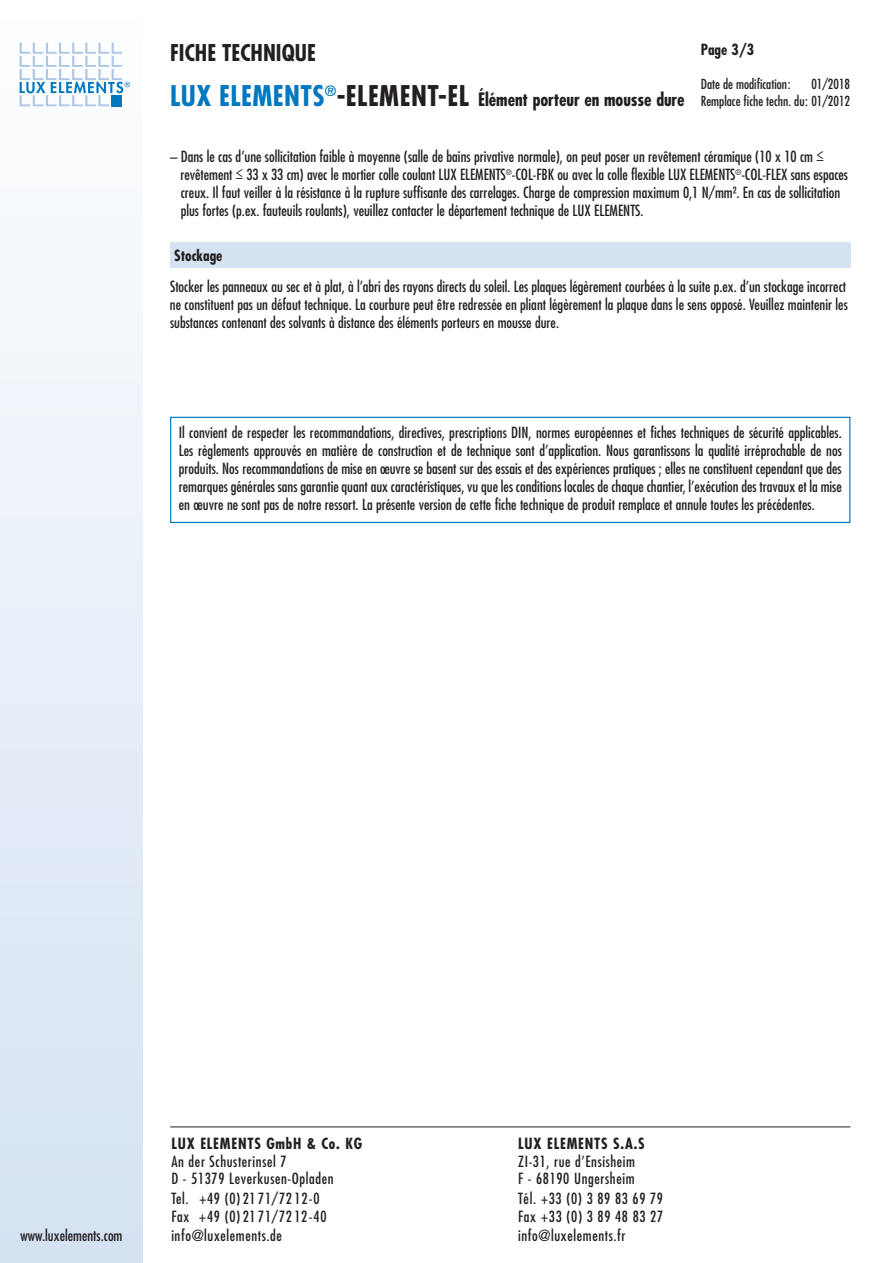
<style>
.page{position:relative;width:893px;height:1263px;background:#fff}
.page>*{position:absolute;margin:0;border:0;box-sizing:border-box;transform-origin:0 0}
.t1{font:700 condensed 22.5px "Futura";color:#231f20}
.t2{font:700 condensed 18px "Futura";letter-spacing:-.005em;color:#231f20}
.t3{font:condensed 15px/18px "Futura";color:#231f20;text-align:justify}
.t4{font:condensed 15px/17.5px "Futura";letter-spacing:.04em;color:#231f20}
.t5{font:700 condensed 15px "Futura";letter-spacing:.05em;color:#231f20}
.t6{font:700 condensed 15px "Futura";color:#231f20}
.t7{font:condensed 13.5px/17.2px "Futura";color:#231f20;text-align:right}
.s1{font-size:27.75px;color:#0078c0}
.s2{font-size:27.75px}
.s3{font-family:"MS Gothic";font-stretch:normal}
</style>
<div class="page">
<div style="left:170px;top:242px;width:680px;height:26px;background:#d4e2f2"></div>
<div style="left:0;top:0;width:142px;height:1263px;background:linear-gradient(to bottom,#fefefe,#d4e1f3)"></div>
<svg style="left:20px;top:43px;width:110px;height:63px"></svg>
<div style="left:170px;top:417px;width:680px;height:106px;border:1px solid #0078c0"></div>
<hr style="left:170px;top:1126px;width:680px;height:1px;background:#231f20">
<h1 class="t1" style="left:170px;top:42px;width:147px">FICHE TECHNIQUE</h1>
<p class="t5" style="left:701px;top:43px;width:55px">Page 3/3</p>
<p class="t7" style="left:701px;top:76px;width:91px">Date de modification:</p>
<p class="t7" style="left:701px;top:76px;width:151px">01/2018<br>Remplace fiche techn. du: 01/2012</p>
<p class="t2" style="left:170px;top:92px;width:516px"><span class="s1">LUX ELEMENTS</span><sup>®</sup><span class="s2">-ELEMENT-EL</span> Élément porteur en mousse dure</p>
<p class="t3" style="left:181px;top:149px;width:669px;text-align:left;text-indent:-11px">– Dans le cas d’une sollicitation faible à moyenne (salle de bains privative normale), on peut poser un revêtement céramique (10 x 10 cm <span class="s3">- </span>revêtement <span class="s3">-</span> 33 x 33 cm) avec le mortier colle coulant LUX ELEMENTS<sup>®</sup>-COL-FBK ou avec la colle flexible LUX ELEMENTS<sup>®</sup>-COL-FLEX sans espaces creux. Il faut veiller à la résistance à la rupture suffisante des carrelages. Charge de compression maximum 0,1 N/mm². En cas de sollicitation plus fortes (p.ex. fauteuils roulants), veuillez contacter le département technique de LUX ELEMENTS.</p>
<p class="t6" style="left:174px;top:249px;width:50px">Stockage</p>
<p class="t3" style="left:170px;top:278px;width:679px">Stocker les panneaux au sec et à plat, à l’abri des rayons directs du soleil. Les plaques légèrement courbées à la suite p.ex. d’un stockage incorrect ne constituent pas un défaut technique. La courbure peut être redressée en pliant légèrement la plaque dans le sens opposé. Veuillez maintenir les substances contenant des solvants à distance des éléments porteurs en mousse dure.</p>
<p class="t3" style="left:179px;top:424px;width:665px">Il convient de respecter les recommandations, directives, prescriptions DIN, normes européennes et fiches techniques de sécurité applicables.<br>Les règlements approuvés en matière de construction et de technique sont d’application. Nous garantissons la qualité irréprochable de nos produits. Nos recommandations de mise en oeuvre se basent sur des essais et des expériences pratiques ; elles ne constituent cependant que des remarques générales sans garantie quant aux caractéristiques, vu que les conditions locales de chaque chantier, l’exécution des travaux et la mise en oeuvre ne sont pas de notre ressort. La présente version de cette fiche technique de produit remplace et annule toutes les précédentes.</p>
<p class="t3" style="left:21px;top:1227px;width:103px">www.luxelements.com</p>
<p class="t5" style="left:171px;top:1137px;width:192px">LUX ELEMENTS GmbH &amp; Co. KG</p>
<p class="t4" style="left:171px;top:1153px;width:164px">An der Schusterinsel 7<br>D - 51379 Leverkusen-Opladen</p>
<p class="t4" style="left:171px;top:1190px;width:157px">Tel. +49 (0) 21 71/72 12-0<br>Fax +49 (0) 21 71/72 12-40</p>
<p class="t4" style="left:171px;top:1228px;width:112px">info@luxelements.de</p>
<p class="t5" style="left:518px;top:1137px;width:128px">LUX ELEMENTS S.A.S</p>
<p class="t4" style="left:518px;top:1153px;width:118px">ZI-31, rue d’Ensisheim<br>F - 68190 Ungersheim</p>
<p class="t4" style="left:518px;top:1190px;width:147px">Tél. +33 (0) 3 89 83 69 79<br>Fax +33 (0) 3 89 48 83 27</p>
<p class="t4" style="left:518px;top:1228px;width:109px">info@luxelements.fr</p>
</div>
